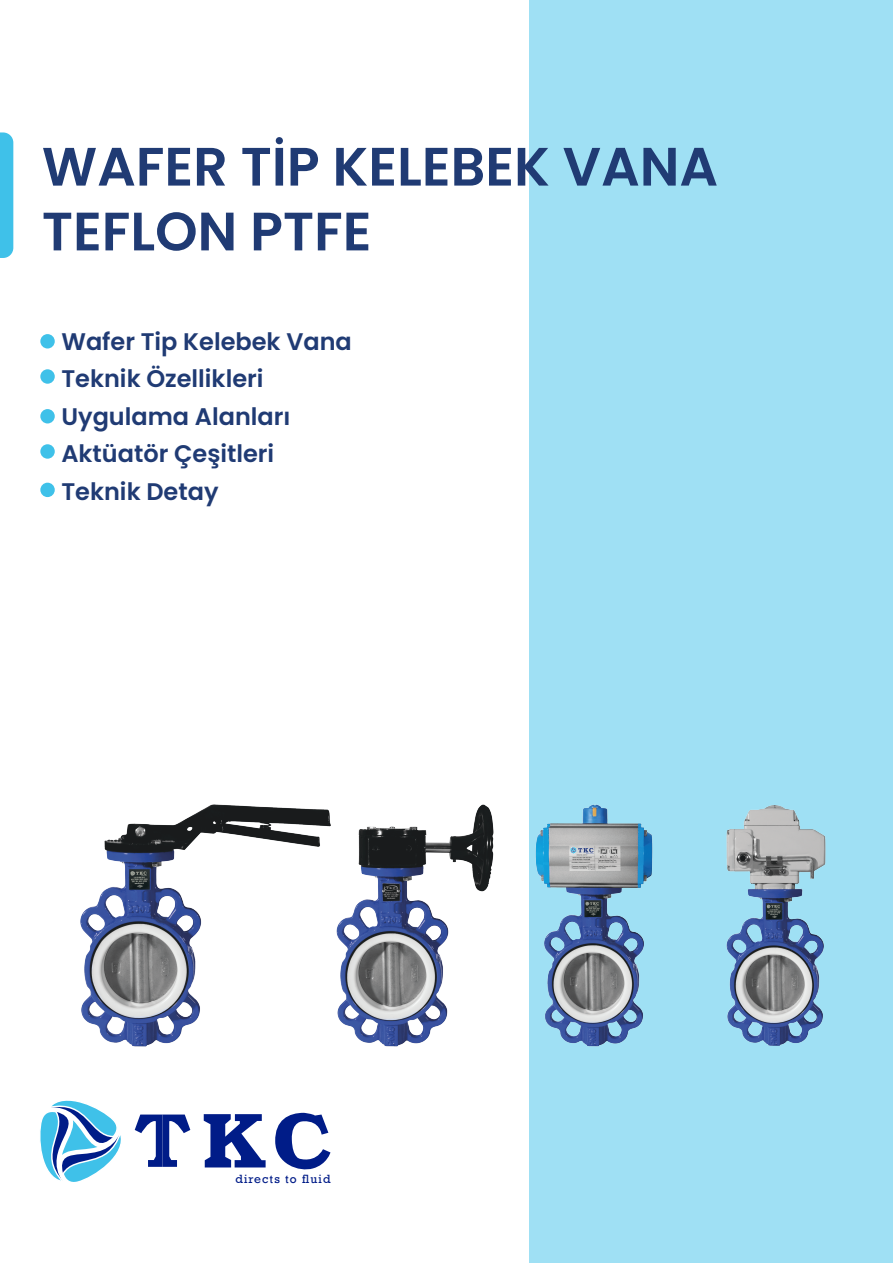
<style>
.page{position:relative;width:893px;height:1263px;background:#fff}
.page>*{position:absolute;margin:0;border:0;box-sizing:border-box;transform-origin:0 0}
.t1{font:600 54px/64.8px "Poppins";color:#203b74}
.t2{font:600 24px/37.5px "Poppins";color:#203b74}
.t3{font:11.25px "Rockwell";letter-spacing:.1em;color:#001c88}
</style>
<div class="page">
<div style="left:529px;top:0;width:364px;height:1263px;background:#9fe0f4"></div>
<div style="left:0;top:132px;width:13px;height:126px;background:#3fc1e9"></div>
<svg style="left:40px;top:1100px;width:81px;height:82px"></svg>
<svg style="left:135px;top:1114px;width:55px;height:53px"></svg>
<svg style="left:204px;top:1114px;width:62px;height:53px"></svg>
<svg style="left:275px;top:1113px;width:55px;height:57px"></svg>
<div style="left:40px;top:334px;width:15px;height:14px;background:#3fc1e9;border-radius:50%"></div>
<div style="left:40px;top:369px;width:15px;height:15px;background:#3fc1e9;border-radius:50%"></div>
<div style="left:40px;top:409px;width:15px;height:14px;background:#3fc1e9;border-radius:50%"></div>
<div style="left:40px;top:444px;width:15px;height:15px;background:#3fc1e9;border-radius:50%"></div>
<div style="left:40px;top:483px;width:15px;height:14px;background:#3fc1e9;border-radius:50%"></div>
<img style="left:571px;top:804px;width:49px;height:243px">
<img style="left:80px;top:804px;width:179px;height:243px">
<img style="left:620px;top:805px;width:206px;height:241px">
<img style="left:259px;top:804px;width:312px;height:243px">
<h1 class="t1" style="left:42px;top:135px;width:678px">WAFER TİP KELEBEK VANA<br>TEFLON PTFE</h1>
<p class="t2" style="left:61px;top:322px;width:292px">Wafer Tip Kelebek Vana<br>Teknik Özellikleri<br>Uygulama Alanları<br>Aktüatör Çeşitleri<br>Teknik Detay</p>
<p class="t3" style="left:235px;top:1172px;width:97px">directs to fluid</p>
</div>
